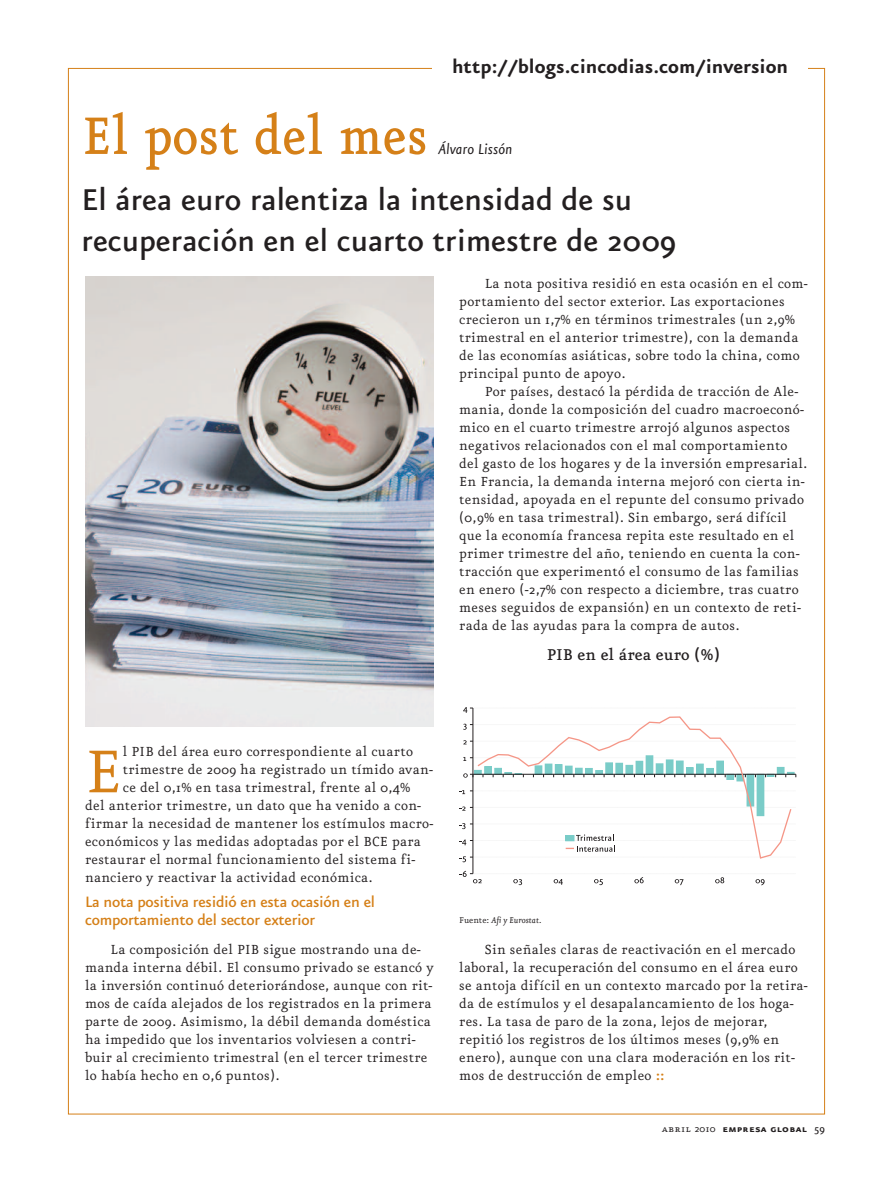
<style>
.page{position:relative;width:893px;height:1191px;background:#fff}
.page>*{position:absolute;margin:0;border:0;box-sizing:border-box;transform-origin:0 0}
.t1{font:72.15px "Eureka";color:#d58018}
.t2{font:500 63px "Eureka";color:#d58018;scale:.9 1}
.t3{font:500 36px/41.1px "Eureka Sans";color:#231f20}
.t4{font:700 22.5px "Eureka Sans";color:#231f20}
.t5{font:500 18.75px "Eureka";color:#231f20}
.t6{font:500 18px/18px "Eureka Sans";letter-spacing:-.015em;color:#d58018}
.t7{font:italic 17.25px "Eureka Sans";color:#231f20}
.t8{font:15.75px/18px "Eureka";letter-spacing:.02em;color:#231f20}
.t9{font:12px "Eureka Sans Bold Caps";letter-spacing:.025em;color:#231f20}
.t10{font:italic 10.2px "Eureka";color:#231f20}
.s1{font-style:normal}
.s2{font-family:"Eureka Sans";font-weight:700;color:#d58018}
.s3{font-family:"Eureka Small Caps"}
.s4{font-family:"Eureka"}
.s5{font-family:"Eureka";font-weight:500}
</style>
<div class="page">
<img style="left:85px;top:276px;width:349px;height:450px">
<hr style="left:473px;top:708px;width:1px;height:165px;background:#231f20">
<svg style="left:792px;top:772px;width:5px;height:5px"></svg>
<svg style="left:476px;top:716px;width:316px;height:107px"></svg>
<svg style="left:460px;top:806px;width:332px;height:4px"></svg>
<svg style="left:460px;top:790px;width:332px;height:4px"></svg>
<svg style="left:463px;top:770px;width:21px;height:7px"></svg>
<svg style="left:463px;top:757px;width:329px;height:4px"></svg>
<svg style="left:463px;top:740px;width:329px;height:4px"></svg>
<svg style="left:463px;top:723px;width:329px;height:6px"></svg>
<svg style="left:463px;top:707px;width:11px;height:6px"></svg>
<svg style="left:460px;top:870px;width:305px;height:15px"></svg>
<svg style="left:460px;top:823px;width:328px;height:39px"></svg>
<h3 class="t4" style="left:452px;top:55px;width:338px">http://blogs.cincodias.com/inversion</h3>
<h2 class="t2" style="left:82px;top:106px;width:385px">El post del mes</h2>
<p class="t7" style="left:438px;top:141px;width:76px">Álvaro Lissón</p>
<h3 class="t3" style="left:82px;top:177px;width:596px">El área euro ralentiza la intensidad de su recuperación en el cuarto trimestre de 2009</h3>
<p class="t8" style="left:459px;top:275px;width:350px;text-indent:26px">La nota positiva residió en esta ocasión en el com&shy;portamiento del sector exterior. Las exportaciones crecieron un 1,7% en términos trimestrales (un 2,9% trimestral en el anterior trimestre), con la demanda de las economías asiáticas, sobre todo la china, como principal punto de apoyo.</p>
<p class="t8" style="left:459px;top:383px;width:350px;text-indent:26px">Por países, destacó la pérdida de tracción de Ale&shy;mania, donde la composición del cuadro macroeconó&shy;mico en el cuarto trimestre arrojó algunos aspectos negativos relacionados con el mal comportamiento del gasto de los hogares y de la inversión empresarial.<br>En Francia, la demanda interna mejoró con cierta in&shy;tensidad, apoyada en el repunte del consumo privado (0,9% en tasa trimestral). Sin embargo, será difícil que la economía francesa repita este resultado en el primer trimestre del año, teniendo en cuenta la con&shy;tracción que experimentó el consumo de las familias en enero (-2,7% con respecto a diciembre, tras cuatro meses seguidos de expansión) en un contexto de reti&shy;rada de las ayudas para la compra de autos.</p>
<p class="t5" style="left:547px;top:646px;width:175px">PIB en el área euro (%)</p>
<h1 class="t1" style="left:85px;top:737px;width:38px">E</h1>
<p class="t8" style="left:123px;top:743px;width:292px">l PIB del área euro correspondiente al cuarto</p>
<p class="t8" style="left:123px;top:761px;width:312px">trimestre de 2009 ha registrado un tímido avan-</p>
<p class="t8" style="left:123px;top:779px;width:289px">ce del 0,1% en tasa trimestral, frente al 0,4%</p>
<p class="t8" style="left:85px;top:797px;width:338px">del anterior trimestre, un dato que ha venido a con-</p>
<p class="t8" style="left:85px;top:815px;width:350px">firmar la necesidad de mantener los estímulos macro-</p>
<p class="t8" style="left:85px;top:833px;width:337px">económicos y las medidas adoptadas por el BCE para</p>
<p class="t8" style="left:85px;top:851px;width:332px">restaurar el normal funcionamiento del sistema fi-</p>
<p class="t8" style="left:85px;top:869px;width:289px">nanciero y reactivar la actividad económica.</p>
<p class="t6" style="left:85px;top:891px;width:292px">La nota positiva residió en esta ocasión en el comportamiento del sector exterior</p>
<p class="t8" style="left:85px;top:941px;width:350px;text-indent:26px">La composición del PIB sigue mostrando una de&shy;manda interna débil. El consumo privado se estancó y la inversión continuó deteriorándose, aunque con rit&shy;mos de caída alejados de los registrados en la primera parte de 2009. Asimismo, la débil demanda doméstica ha impedido que los inventarios volviesen a contri&shy;buir al crecimiento trimestral (en el tercer trimestre lo había hecho en 0,6 puntos).</p>
<p class="t10" style="left:459px;top:915px;width:84px"><span class="s1">Fuente:</span> Afi y Eurostat.</p>
<p class="t8" style="left:459px;top:941px;width:350px;text-indent:26px">Sin señales claras de reactivación en el mercado laboral, la recuperación del consumo en el área euro se antoja difícil en un contexto marcado por la retira&shy;da de estímulos y el desapalancamiento de los hoga&shy;res. La tasa de paro de la zona, lejos de mejorar, repitió los registros de los últimos meses (9,9% en enero), aunque con una clara moderación en los rit&shy;mos de destrucción de empleo <span class="s2">::</span></p>
<p class="t9" style="left:662px;top:1122px;width:165px"><span class="s3">abril</span> <span class="s4">2010</span> empresa global <span class="s5">59</span></p>
</div>
